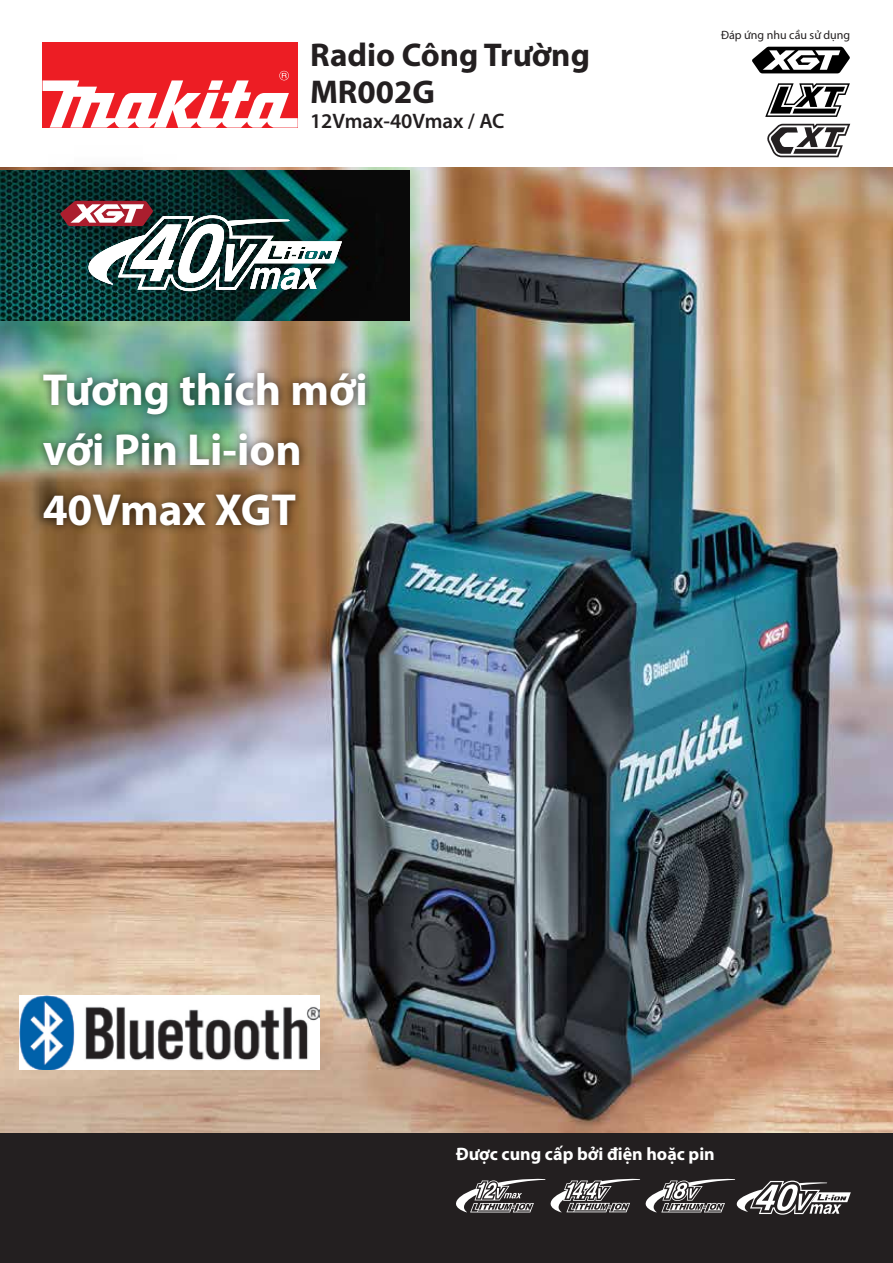
<style>
.page{position:relative;width:893px;height:1263px;background:#fff}
.page>*{position:absolute;margin:0;border:0;box-sizing:border-box;transform-origin:0 0}
.t1{font:700 45px/60px "Myriad Pro";color:#fff}
.t2{font:700 33px "Myriad Pro";color:#231f20}
.t3{font:600 21px "Myriad Pro";color:#231f20}
.t4{font:700 18px "Myriad Pro";color:#fff}
.t5{font:12px "Myriad Pro";color:#231f20}
</style>
<div class="page">
<div style="left:43px;top:43px;width:255px;height:85px;background:#ed1d24"></div>
<svg style="left:43px;top:71px;width:255px;height:57px"></svg>
<svg style="left:765px;top:83px;width:85px;height:34px"></svg>
<svg style="left:767px;top:124px;width:83px;height:33px"></svg>
<div style="left:0;top:1132px;width:893px;height:131px;background:#231f20"></div>
<svg style="left:752px;top:47px;width:98px;height:26px"></svg>
<svg style="left:456px;top:1178px;width:395px;height:37px"></svg>
<img style="left:0;top:168px;width:893px;height:964px">
<svg style="left:15px;top:970px;width:309px;height:125px;background:#d8bea4"></svg>
<img style="left:19px;top:995px;width:301px;height:74px">
<img style="left:30px;top:354px;width:418px;height:195px">
<img style="left:0;top:167px;width:406px;height:188px">
<svg style="left:60px;top:201px;width:282px;height:90px"></svg>
<p class="t2" style="left:310px;top:33px;width:281px">Radio Công Trường</p>
<p class="t2" style="left:310px;top:70px;width:126px">MR002G</p>
<p class="t3" style="left:310px;top:108px;width:196px">12Vmax-40Vmax / AC</p>
<p class="t1" style="left:43px;top:358px;width:327px">Tương thích mới với Pin Li-ion<br>40Vmax XGT</p>
<p class="t5" style="left:721px;top:27px;width:131px">Đáp ứng nhu cầu sử dụng</p>
<p class="t4" style="left:456px;top:1142px;width:260px">Được cung cấp bởi điện hoặc pin</p>
</div>
